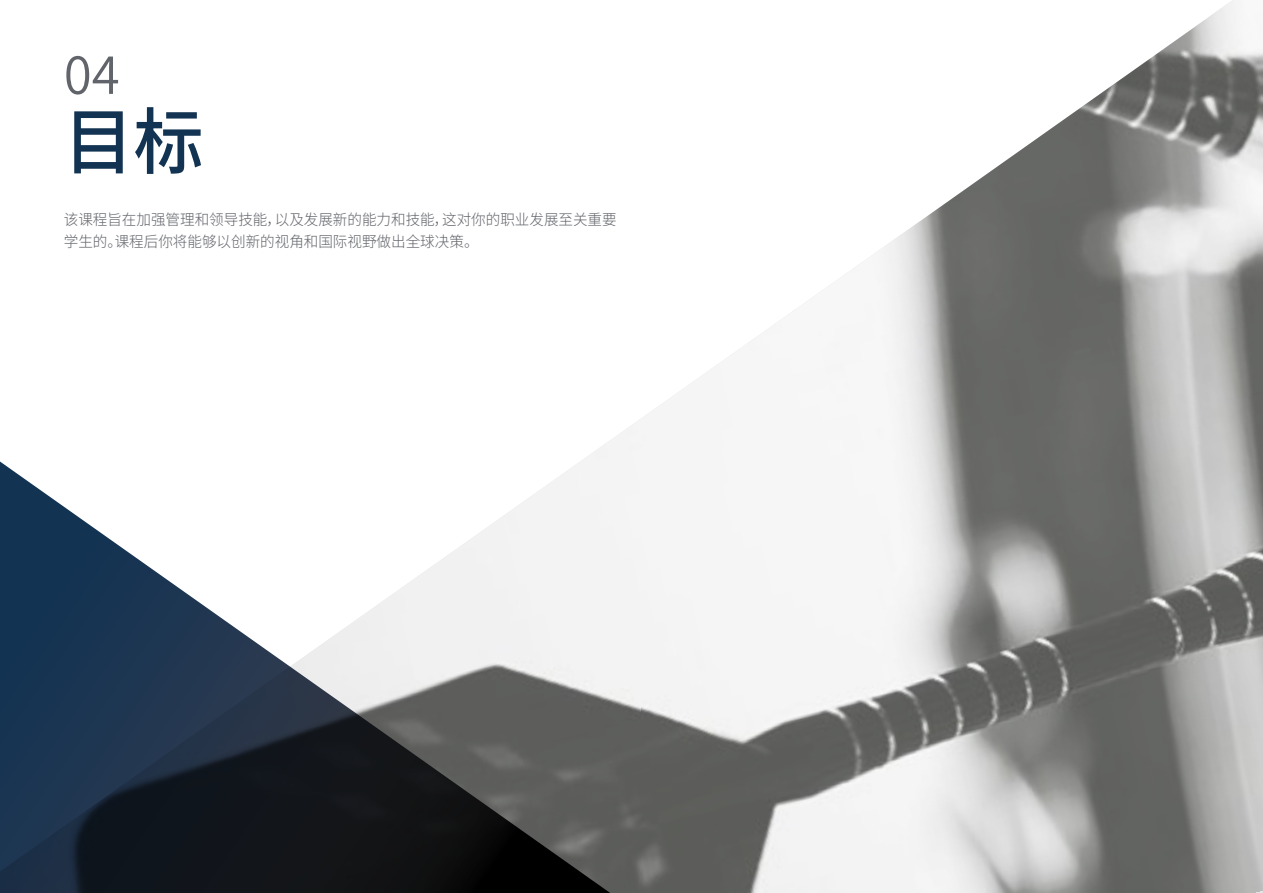
<style>
.page{position:relative;width:1263px;height:893px;background:#fff}
.page>*{position:absolute;margin:0;border:0;box-sizing:border-box;transform-origin:0 0}
.t1{font:500 72px "Source Han Sans CN";color:#123352}
.t2{font:52.5px "Source Han Sans CN";color:#61646a}
.t3{font:300 15px/22.5px "Source Han Sans CN";color:#61646a}
</style>
<div class="page">
<img style="left:603px;top:0;width:660px;height:893px">
<svg style="left:0;top:446px;width:640px;height:447px"></svg>
<h2 class="t2" style="left:64px;top:45px;width:57px">04</h2>
<h1 class="t1" style="left:64px;top:101px;width:141px">目标</h1>
<p class="t3" style="left:64px;top:208px;width:554px">该课程旨在加强管理和领导技能，以及发展新的能力和技能，这对你的职业发展至关重要学生的。课程后你将能够以创新的视角和国际视野做出全球决策。</p>
</div>
